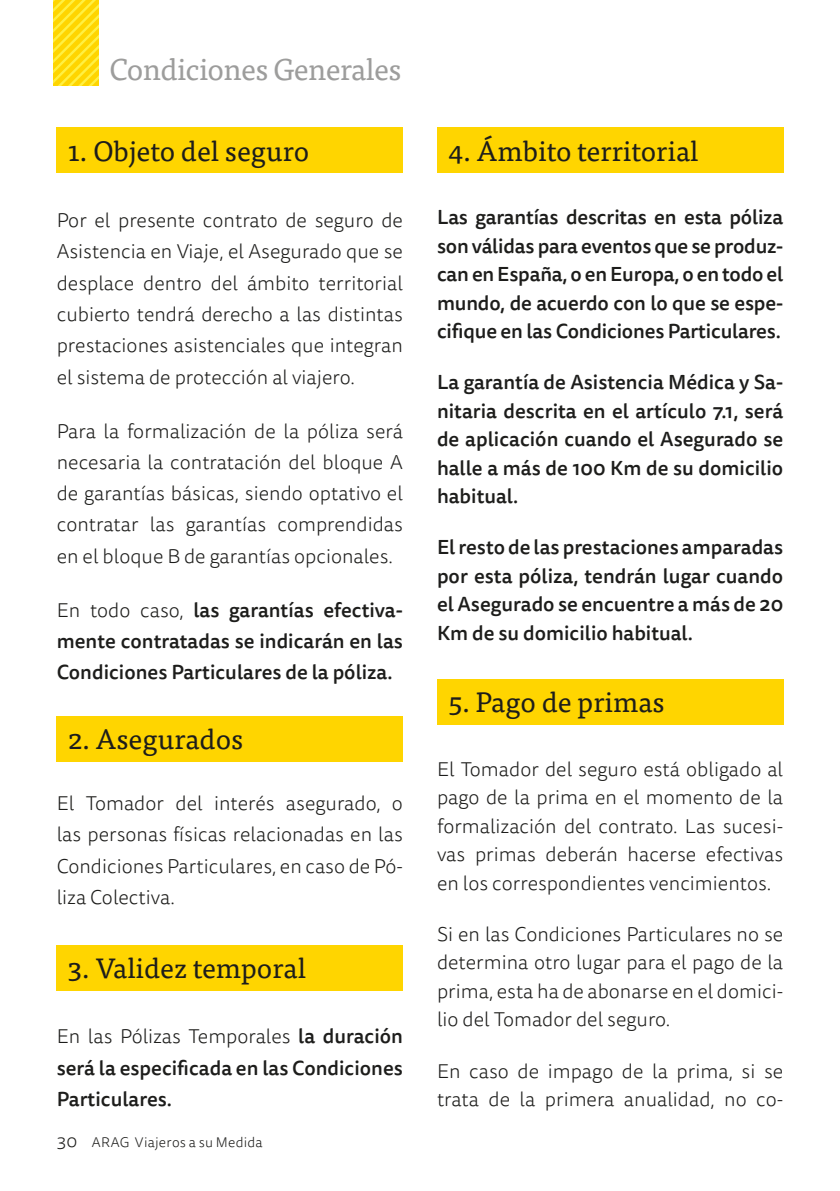
<style>
.page{position:relative;width:840px;height:1191px;background:#fff}
.page>*{position:absolute;margin:0;border:0;box-sizing:border-box;transform-origin:0 0}
.t1{font:30px "Tisa Pro";letter-spacing:-.02em;color:#9d9d9c}
.t2{font:28px "Tisa Pro";color:#1d1d1b}
.t3{font:300 20px/31.2px "Tisa Sans Pro";color:#1d1d1b;text-align:justify}
.t4{font:500 20px/28.4px "Tisa Sans Pro";color:#1d1d1b;text-align:justify}
.t5{font:300 14px "Tisa Sans Pro";letter-spacing:.015em;color:#1d1d1b}
.s1{font-weight:300}
.s2{font-size:18px}
</style>
<div class="page">
<svg style="left:53px;top:0;width:46px;height:85px;background:#ffdd15"></svg>
<div style="left:57px;top:128px;width:346px;height:45px;background:#ffd500"></div>
<div style="left:57px;top:716px;width:346px;height:45px;background:#ffd500"></div>
<div style="left:57px;top:945px;width:346px;height:45px;background:#ffd500"></div>
<div style="left:437px;top:128px;width:345px;height:45px;background:#ffd500"></div>
<div style="left:437px;top:679px;width:345px;height:46px;background:#ffd500"></div>
<h1 class="t1" style="left:110px;top:47px;width:293px">Condiciones Generales</h1>
<h2 class="t2" style="left:68px;top:130px;width:243px">1. Objeto del seguro</h2>
<p class="t3" style="left:57px;top:205px;width:347px">Por el presente contrato de seguro de Asistencia en Viaje, el Asegurado que se desplace dentro del ámbito territorial cubierto tendrá derecho a las distintas prestaciones asistenciales que integran el sistema de protección al viajero.</p>
<p class="t3" style="left:57px;top:415px;width:347px">Para la formalización de la póliza será necesaria la contratación del bloque A de garantías básicas, siendo optativo el contratar las garantías comprendidas en el bloque B de garantías opcionales.</p>
<p class="t4" style="left:57px;top:594px;width:347px;line-height:31.4px"><span class="s1">En todo caso,</span> las garantías efectiva&shy;mente contratadas se indicarán en las Condiciones Particulares de la póliza.</p>
<h2 class="t2" style="left:68px;top:719px;width:176px">2. Asegurados</h2>
<p class="t3" style="left:57px;top:788px;width:347px">El Tomador del interés asegurado, o las personas físicas relacionadas en las Condiciones Particulares, en caso de Pó&shy;liza Colectiva.</p>
<h2 class="t2" style="left:68px;top:947px;width:239px">3. Validez temporal</h2>
<p class="t4" style="left:57px;top:1021px;width:347px;line-height:31.4px"><span class="s1">En las Pólizas Temporales</span> la duración será la especificada en las Condiciones Particulares.</p>
<p class="t5" style="left:57px;top:1133px;width:207px"><span class="s2">30</span> ARAG Viajeros a su Medida</p>
<h2 class="t2" style="left:448px;top:130px;width:251px">4. Ámbito territorial</h2>
<p class="t4" style="left:437px;top:203px;width:347px">Las garantías descritas en esta póliza son válidas para eventos que se produz&shy;can en España, o en Europa, o en todo el mundo, de acuerdo con lo que se espe&shy;cifique en las Condiciones Particulares.</p>
<p class="t4" style="left:437px;top:368px;width:347px">La garantía de Asistencia Médica y Sa&shy;nitaria descrita en el artículo 7.1, será de aplicación cuando el Asegurado se halle a más de 100 Km de su domicilio habitual.</p>
<p class="t4" style="left:437px;top:533px;width:347px">El resto de las prestaciones amparadas por esta póliza, tendrán lugar cuando el Asegurado se encuentre a más de 20<br>Km de su domicilio habitual.</p>
<h2 class="t2" style="left:448px;top:682px;width:218px">5. Pago de primas</h2>
<p class="t3" style="left:437px;top:755px;width:347px;line-height:28.4px">El Tomador del seguro está obligado al pago de la prima en el momento de la formalización del contrato. Las sucesi&shy;vas primas deberán hacerse efectivas en los correspondientes vencimientos.</p>
<p class="t3" style="left:437px;top:920px;width:347px;line-height:28.4px">Si en las Condiciones Particulares no se determina otro lugar para el pago de la prima, esta ha de abonarse en el domici&shy;lio del Tomador del seguro.</p>
<p class="t3" style="left:437px;top:1057px;width:347px;line-height:28.4px">En caso de impago de la prima, si se trata de la primera anualidad, no co-</p>
</div>
